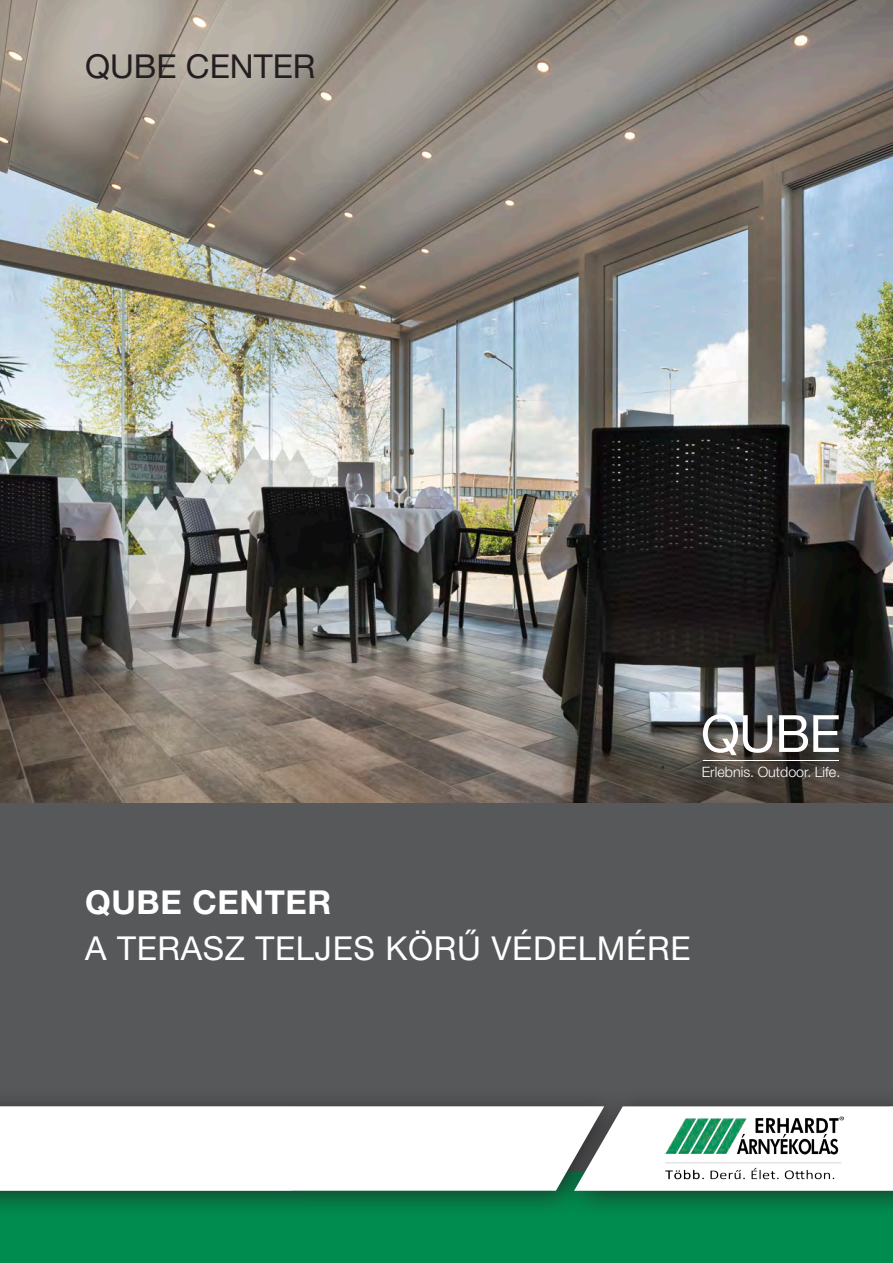
<style>
.page{position:relative;width:893px;height:1263px;background:#fff}
.page>*{position:absolute;margin:0;border:0;box-sizing:border-box;transform-origin:0 0}
.Subheadline{font:33px "Helvetica Neue LT Pro";letter-spacing:.02em;color:#fff}
.Titel{font:33px "Helvetica Neue LT Pro";color:#231f20}
.Subheadline-2{font:700 33px "Helvetica Neue LT Pro";letter-spacing:.02em;color:#fff}
.t1{font:300 14.25px "Helvetica Neue LT Pro";color:#fff}
</style>
<div class="page">
<div style="left:0;top:802px;width:893px;height:461px;background:#57585a"></div>
<img style="left:0;top:0;width:893px;height:802px">
<div style="left:0;top:1172px;width:893px;height:91px;background:#008c4e"></div>
<div style="left:0;top:1086px;width:629px;height:133px;background:#231f20;opacity:.75"></div>
<div style="left:0;top:1106px;width:558px;height:85px;background:#fff"></div>
<div style="left:558px;top:1086px;width:335px;height:133px;background:#231f20;opacity:.75"></div>
<svg style="left:574px;top:1106px;width:319px;height:85px;background:#ebeceb"></svg>
<img style="left:663px;top:1116px;width:180px;height:72px">
<svg style="left:779px;top:715px;width:60px;height:37px"></svg>
<svg style="left:703px;top:714px;width:69px;height:41px"></svg>
<hr style="left:703px;top:760px;width:136px;height:1px;background:#fff">
<p class="Titel" style="left:85px;top:45px;width:232px">QUBE CENTER</p>
<p class="t1" style="left:702px;top:763px;width:140px">Erlebnis. Outdoor. Life.</p>
<p class="Subheadline-2" style="left:85px;top:882px;width:248px">QUBE CENTER</p>
<p class="Subheadline" style="left:85px;top:927px;width:607px">A TERASZ TELJES KÖRŰ VÉDELMÉRE</p>
</div>
